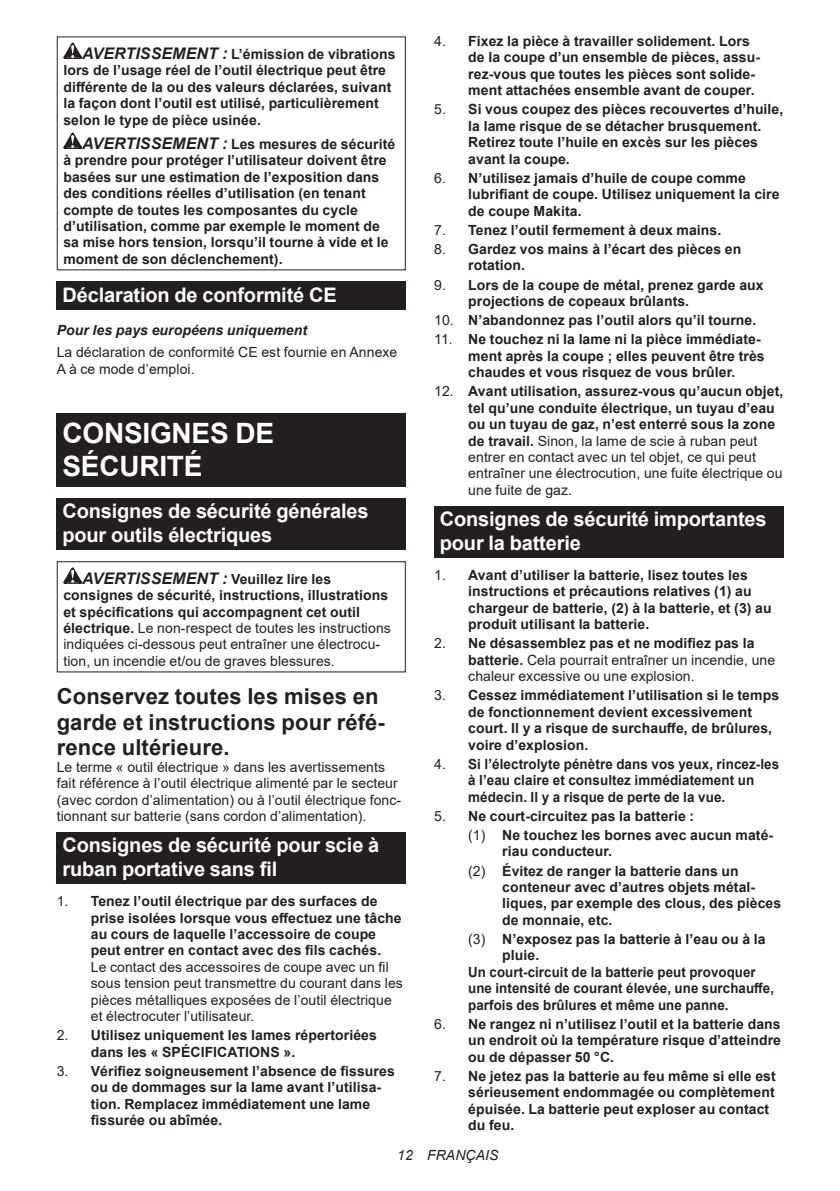
<style>
.page{position:relative;width:840px;height:1191px;background:#fff}
.page>*{position:absolute;margin:0;border:0;box-sizing:border-box;transform-origin:0 0}
.t1{font:700 28px/32.8px "Arial";letter-spacing:-.01em;color:#fff}
.t2{font:700 22px/25.8px "Arial";letter-spacing:.005em;color:#231f20}
.t3{font:700 20px/23.4px "Arial";letter-spacing:-.01em;color:#fff}
.t4{font:700 14px/16.4px "Arial";letter-spacing:.005em;color:#231f20}
.t5{font:14px/16.4px "Arial";letter-spacing:.005em;color:#231f20}
.t6{font:700 14px/16.4px "Arial";letter-spacing:.005em;color:#231f20;scale:.96 1}
.t7{font:700 14px "Arial";letter-spacing:.005em;color:#231f20;scale:.95 1}
.t8{font:italic 700 14px "Arial";letter-spacing:.005em;color:#231f20}
.t9{font:italic 14px "Arial";letter-spacing:.005em;color:#231f20}
.s1{font-style:italic;font-size:16px}
.s2{font-weight:700;font-style:italic;font-size:16px}
.s3{font-weight:700}
.s4{font-weight:400}
</style>
<div class="page">
<svg style="left:63px;top:43px;width:19px;height:16px"></svg>
<svg style="left:63px;top:133px;width:19px;height:16px"></svg>
<div style="left:57px;top:282px;width:348px;height:28px;background:#231f20"></div>
<div style="left:57px;top:413px;width:348px;height:74px;background:#231f20"></div>
<div style="left:57px;top:498px;width:348px;height:52px;background:#231f20"></div>
<svg style="left:63px;top:567px;width:19px;height:17px"></svg>
<div style="left:57px;top:561px;width:348px;height:111px;border:1px solid #231f20"></div>
<div style="left:57px;top:832px;width:348px;height:52px;background:#231f20"></div>
<div style="left:434px;top:506px;width:348px;height:52px;background:#231f20"></div>
<p class="t4" style="left:63px;top:46px;width:333px;text-indent:19px"><span class="s1">AVERTISSEMENT :</span> L’émission de vibrations lors de l’usage réel de l’outil électrique peut être différente de la ou des valeurs déclarées, suivant la façon dont l’outil est utilisé, particulièrement selon le type de pièce usinée.</p>
<p class="t4" style="left:63px;top:136px;width:333px;text-indent:19px"><span class="s1">AVERTISSEMENT :</span> Les mesures de sécurité à prendre pour protéger l’utilisateur doivent être basées sur une estimation de l’exposition dans des conditions réelles d’utilisation (en tenant compte de toutes les composantes du cycle d’utilisation, comme par exemple le moment de sa mise hors tension, lorsqu’il tourne à vide et le moment de son déclenchement).</p>
<h3 class="t3" style="left:62px;top:283px;width:275px">Déclaration de conformité CE</h3>
<p class="t8" style="left:57px;top:321px;width:252px">Pour les pays européens uniquement</p>
<p class="t5" style="left:57px;top:344px;width:342px">La déclaration de conformité CE est fournie en Annexe<br>A à ce mode d’emploi.</p>
<h1 class="t1" style="left:62px;top:417px;width:213px">CONSIGNES DE<br>SÉCURITÉ</h1>
<h3 class="t3" style="left:62px;top:500px;width:307px">Consignes de sécurité générales pour outils électriques</h3>
<p class="t5" style="left:63px;top:570px;width:329px;text-indent:19px"><span class="s2">AVERTISSEMENT :</span> <span class="s3">Veuillez lire les consignes de sécurité, instructions, illustrations et spécifications qui accompagnent cet outil électrique.</span> Le non-respect de toutes les instructions indiquées ci-dessous peut entraîner une électrocu&shy;tion, un incendie et/ou de graves blessures.</p>
<h2 class="t2" style="left:57px;top:683px;width:329px">Conservez toutes les mises en garde et instructions pour réfé&shy;rence ultérieure.</h2>
<p class="t5" style="left:57px;top:758px;width:346px">Le terme « outil électrique » dans les avertissements fait référence à l’outil électrique alimenté par le secteur (avec cordon d’alimentation) ou à l’outil électrique fonc&shy;tionnant sur batterie (sans cordon d’alimentation).</p>
<h3 class="t3" style="left:62px;top:833px;width:318px">Consignes de sécurité pour scie à ruban portative sans fil</h3>
<p class="t4" style="left:91px;top:893px;width:312px;text-indent:-34px"><span class="s4">1.</span> Tenez l’outil électrique par des surfaces de prise isolées lorsque vous effectuez une tâche au cours de laquelle l’accessoire de coupe peut entrer en contact avec des fils cachés.</p>
<p class="t5" style="left:91px;top:958px;width:313px">Le contact des accessoires de coupe avec un fil sous tension peut transmettre du courant dans les pièces métalliques exposées de l’outil électrique et électrocuter l’utilisateur.</p>
<p class="t4" style="left:91px;top:1027px;width:287px;text-indent:-34px"><span class="s4">2.</span> Utilisez uniquement les lames répertoriées dans les « SPÉCIFICATIONS ».</p>
<p class="t4" style="left:91px;top:1062px;width:305px;text-indent:-34px"><span class="s4">3.</span> Vérifiez soigneusement l’absence de fissures ou de dommages sur la lame avant l’utilisa&shy;tion. Remplacez immédiatement une lame fissurée ou abîmée.</p>
<p class="t4" style="left:468px;top:33px;width:293px;text-indent:-34px"><span class="s4">4.</span> Fixez la pièce à travailler solidement. Lors de la coupe d’un ensemble de pièces, assu&shy;rez-vous que toutes les pièces sont solide&shy;ment attachées ensemble avant de couper.</p>
<p class="t4" style="left:468px;top:101px;width:316px;text-indent:-34px"><span class="s4">5.</span> Si vous coupez des pièces recouvertes d’huile, la lame risque de se détacher brusquement.<br>Retirez toute l’huile en excès sur les pièces avant la coupe.</p>
<p class="t4" style="left:468px;top:170px;width:312px;text-indent:-34px"><span class="s4">6.</span> N’utilisez jamais d’huile de coupe comme lubrifiant de coupe. Utilisez uniquement la cire de coupe Makita.</p>
<p class="t4" style="left:434px;top:222px;width:288px"><span class="s4">7.</span> Tenez l’outil fermement à deux mains.</p>
<p class="t4" style="left:468px;top:241px;width:274px;text-indent:-34px"><span class="s4">8.</span> Gardez vos mains à l’écart des pièces en rotation.</p>
<p class="t4" style="left:468px;top:277px;width:297px;text-indent:-34px"><span class="s4">9.</span> Lors de la coupe de métal, prenez garde aux projections de copeaux brûlants.</p>
<p class="t4" style="left:434px;top:312px;width:323px"><span class="s4">10.</span> N’abandonnez pas l’outil alors qu’il tourne.</p>
<p class="t4" style="left:468px;top:331px;width:298px;text-indent:-34px"><span class="s4">11.</span> Ne touchez ni la lame ni la pièce immédiate&shy;ment après la coupe ; elles peuvent être très chaudes et vous risquez de vous brûler.</p>
<p class="t5" style="left:468px;top:383px;width:316px;text-indent:-34px">12. <span class="s3">Avant utilisation, assurez-vous qu’aucun objet, tel qu’une conduite électrique, un tuyau d’eau ou un tuyau de gaz, n’est enterré sous la zone de travail.</span> Sinon, la lame de scie à ruban peut entrer en contact avec un tel objet, ce qui peut entraîner une électrocution, une fuite électrique ou une fuite de gaz.</p>
<h3 class="t3" style="left:439px;top:507px;width:328px">Consignes de sécurité importantes pour la batterie</h3>
<p class="t4" style="left:468px;top:567px;width:305px;text-indent:-34px"><span class="s4">1.</span> Avant d’utiliser la batterie, lisez toutes les instructions et précautions relatives (1) au chargeur de batterie, (2) à la batterie, et (3) au produit utilisant la batterie.</p>
<p class="t5" style="left:468px;top:635px;width:308px;text-indent:-34px">2. <span class="s3">Ne désassemblez pas et ne modifiez pas la batterie.</span> Cela pourrait entraîner un incendie, une chaleur excessive ou une explosion.</p>
<p class="t4" style="left:468px;top:687px;width:312px;text-indent:-34px"><span class="s4">3.</span> Cessez immédiatement l’utilisation si le temps de fonctionnement devient excessivement court. Il y a risque de surchauffe, de brûlures, voire d’explosion.</p>
<p class="t6" style="left:468px;top:756px;width:325px;text-indent:-34px"><span class="s4">4.</span> Si l’électrolyte pénètre dans vos yeux, rincez-les à l’eau claire et consultez immédiatement un médecin. Il y a risque de perte de la vue.</p>
<p class="t4" style="left:468px;top:806px;width:306px;line-height:19.2px;text-indent:-34px"><span class="s4">5.</span> Ne court-circuitez pas la batterie :<br><span class="s4">(1)</span> Ne touchez les bornes avec aucun maté-</p>
<p class="t4" style="left:468px;top:842px;width:272px;line-height:19.2px;text-indent:34px">riau conducteur.<br><span class="s4">(2)</span> Évitez de ranger la batterie dans un</p>
<p class="t4" style="left:502px;top:879px;width:280px">conteneur avec d’autres objets métal&shy;liques, par exemple des clous, des pièces de monnaie, etc.</p>
<p class="t4" style="left:468px;top:931px;width:299px"><span class="s4">(3)</span> N’exposez pas la batterie à l’eau ou à la</p>
<p class="t4" style="left:502px;top:947px;width:38px">pluie.</p>
<p class="t7" style="left:468px;top:962px;width:304px">Un court-circuit de la batterie peut provoquer</p>
<p class="t7" style="left:468px;top:978px;width:323px">une intensité de courant élevée, une surchauffe,</p>
<p class="t7" style="left:468px;top:994px;width:275px">parfois des brûlures et même une panne.</p>
<p class="t4" style="left:468px;top:1015px;width:314px;text-align:justify;text-indent:-34px"><span class="s4">6.</span> Ne rangez ni n’utilisez l’outil et la batterie dans un endroit où la température risque d’atteindre ou de dépasser 50 °C.</p>
<p class="t4" style="left:468px;top:1067px;width:309px;text-indent:-34px"><span class="s4">7.</span> Ne jetez pas la batterie au feu même si elle est sérieusement endommagée ou complètement épuisée. La batterie peut exploser au contact du feu.</p>
<p class="t9" style="left:397px;top:1146px;width:103px">12 FRANÇAIS</p>
</div>
